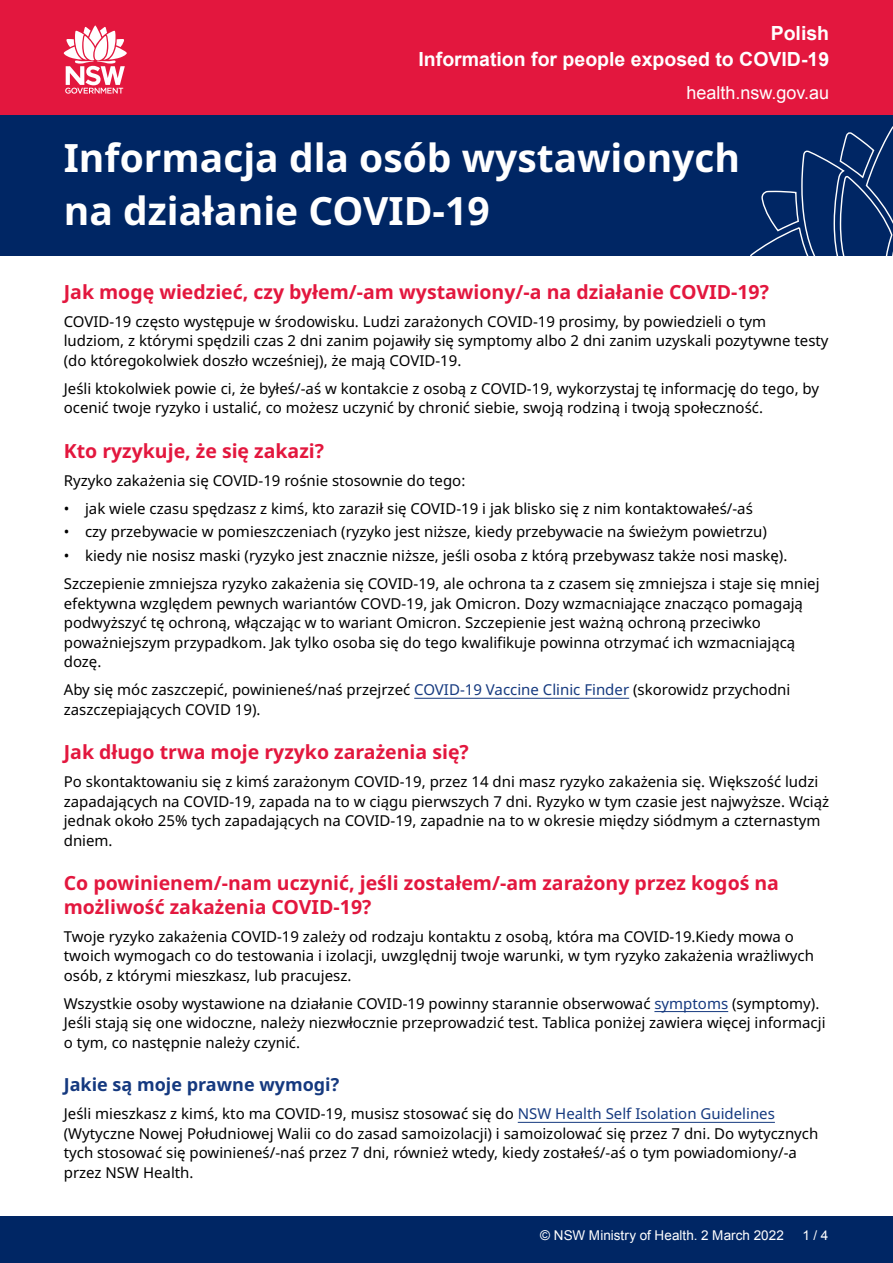
<style>
.page{position:relative;width:893px;height:1263px;background:#fff}
.page>*{position:absolute;margin:0;border:0;box-sizing:border-box;transform-origin:0 0}
.t1{font:700 39px/52.5px "Noto Sans";color:#fff}
.Heading_Red{font:700 19.5px/23.2px "Noto Sans";color:#e3173e}
.t2{font:700 19.5px "Arial";color:#fff}
.t3{font:18px "Arial";color:#fff}
.Heading_Blue{font:700 18px "Noto Sans";color:#15397f}
.Body{font:15px/19.5px "Noto Sans";color:#000}
.t4{font:13.5px "Arial";letter-spacing:.005em;color:#fff}
.s1{color:#15397f}
</style>
<div class="page">
<div style="left:0;top:1216px;width:893px;height:47px;background:#002664"></div>
<div style="left:0;top:0;width:893px;height:116px;background:#e3173e"></div>
<svg style="left:64px;top:26px;width:63px;height:68px"></svg>
<div style="left:0;top:116px;width:893px;height:140px;background:#002664"></div>
<svg style="left:750px;top:126px;width:143px;height:130px"></svg>
<hr style="left:414px;top:698px;width:215px;height:1px;background:#15397f">
<hr style="left:654px;top:1011px;width:74px;height:1px;background:#15397f">
<hr style="left:518px;top:1122px;width:257px;height:1px;background:#15397f">
<p class="t2" style="left:771px;top:20px;width:60px">Polish</p>
<p class="t2" style="left:419px;top:46px;width:412px">Information for people exposed to COVID-19</p>
<p class="t3" style="left:686px;top:54px;width:144px">health.nsw.gov.au</p>
<p class="t3" style="left:686px;top:81px;width:144px">health.nsw.gov.au</p>
<p class="t1" style="left:64px;top:133px;width:678px">Informacja dla osób wystawionych na działanie COVID-19</p>
<p class="Heading_Red" style="left:64px;top:280px;width:707px">Jak mogę wiedzieć, czy byłem/-am wystawiony/-a na działanie COVID-19?</p>
<p class="Body" style="left:64px;top:312px;width:766px">COVID-19 często występuje w środowisku. Ludzi zarażonych COVID-19 prosimy, by powiedzieli o tym ludziom, z którymi spędzili czas 2 dni zanim pojawiły się symptomy albo 2 dni zanim uzyskali pozytywne testy (do któregokolwiek doszło wcześniej), że mają COVID-19.</p>
<p class="Body" style="left:64px;top:379px;width:757px">Jeśli ktokolwiek powie ci, że byłeś/-aś w kontakcie z osobą z COVID-19, wykorzystaj tę informację do tego, by ocenić twoje ryzyko i ustalić, co możesz uczynić by chronić siebie, swoją rodziną i twoją społeczność.</p>
<p class="Heading_Red" style="left:64px;top:439px;width:262px">Kto ryzykuje, że się zakazi?</p>
<p class="Body" style="left:64px;top:471px;width:403px">Ryzyko zakażenia się COVID-19 rośnie stosownie do tego:</p>
<p class="Body" style="left:64px;top:499px;width:691px">• jak wiele czasu spędzasz z kimś, kto zaraził się COVID-19 i jak blisko się z nim kontaktowałeś/-aś</p>
<p class="Body" style="left:64px;top:523px;width:705px">• czy przebywacie w pomieszczeniach (ryzyko jest niższe, kiedy przebywacie na świeżym powietrzu)</p>
<p class="Body" style="left:64px;top:546px;width:725px">• kiedy nie nosisz maski (ryzyko jest znacznie niższe, jeśli osoba z którą przebywasz także nosi maskę).</p>
<p class="Body" style="left:64px;top:574px;width:757px">Szczepienie zmniejsza ryzyko zakażenia się COVID-19, ale ochrona ta z czasem się zmniejsza i staje się mniej efektywna względem pewnych wariantów COVD-19, jak Omicron. Dozy wzmacniające znacząco pomagają podwyższyć tę ochroną, włączając w to wariant Omicron. Szczepienie jest ważną ochroną przeciwko poważniejszym przypadkom. Jak tylko osoba się do tego kwalifikuje powinna otrzymać ich wzmacniającą dozę.</p>
<p class="Body" style="left:64px;top:680px;width:728px">Aby się móc zaszczepić, powinieneś/naś przejrzeć <span class="s1">COVID-19 Vaccine Clinic Finder</span> (skorowidz przychodni zaszczepiających COVID 19).</p>
<p class="Heading_Red" style="left:64px;top:741px;width:407px">Jak długo trwa moje ryzyko zarażenia się?</p>
<p class="Body" style="left:64px;top:772px;width:767px">Po skontaktowaniu się z kimś zarażonym COVID-19, przez 14 dni masz ryzyko zakażenia się. Większość ludzi zapadających na COVID-19, zapada na to w ciągu pierwszych 7 dni. Ryzyko w tym czasie jest najwyższe. Wciąż jednak około 25% tych zapadających na COVID-19, zapadnie na to w okresie między siódmym a czternastym dniem.</p>
<p class="Heading_Red" style="left:64px;top:872px;width:717px">Co powinienem/-nam uczynić, jeśli zostałem/-am zarażony przez kogoś na możliwość zakażenia COVID-19?</p>
<p class="Body" style="left:64px;top:927px;width:752px">Twoje ryzyko zakażenia COVID-19 zależy od rodzaju kontaktu z osobą, która ma COVID-19.Kiedy mowa o twoich wymogach co do testowania i izolacji, uwzględnij twoje warunki, w tym ryzyko zakażenia wrażliwych osób, z którymi mieszkasz, lub pracujesz.</p>
<p class="Body" style="left:64px;top:994px;width:763px">Wszystkie osoby wystawione na działanie COVID-19 powinny starannie obserwować <span class="s1">symptoms</span> (symptomy).<br>Jeśli stają się one widoczne, należy niezwłocznie przeprowadzić test. Tablica poniżej zawiera więcej informacji o tym, co następnie należy czynić.</p>
<p class="Heading_Blue" style="left:64px;top:1072px;width:277px">Jakie są moje prawne wymogi?</p>
<p class="Body" style="left:64px;top:1104px;width:756px">Jeśli mieszkasz z kimś, kto ma COVID-19, musisz stosować się do <span class="s1">NSW Health Self Isolation Guidelines </span>(Wytyczne Nowej Południowej Walii co do zasad samoizolacji) i samoizolować się przez 7 dni. Do wytycznych tych stosować się powinieneś/-naś przez 7 dni, również wtedy, kiedy zostałeś/-aś o tym powiadomiony/-a przez NSW Health.</p>
<p class="t4" style="left:540px;top:1226px;width:245px">© NSW Ministry of Health. 2 March 2022</p>
<p class="t4" style="left:802px;top:1226px;width:28px">1 / 4</p>
</div>
